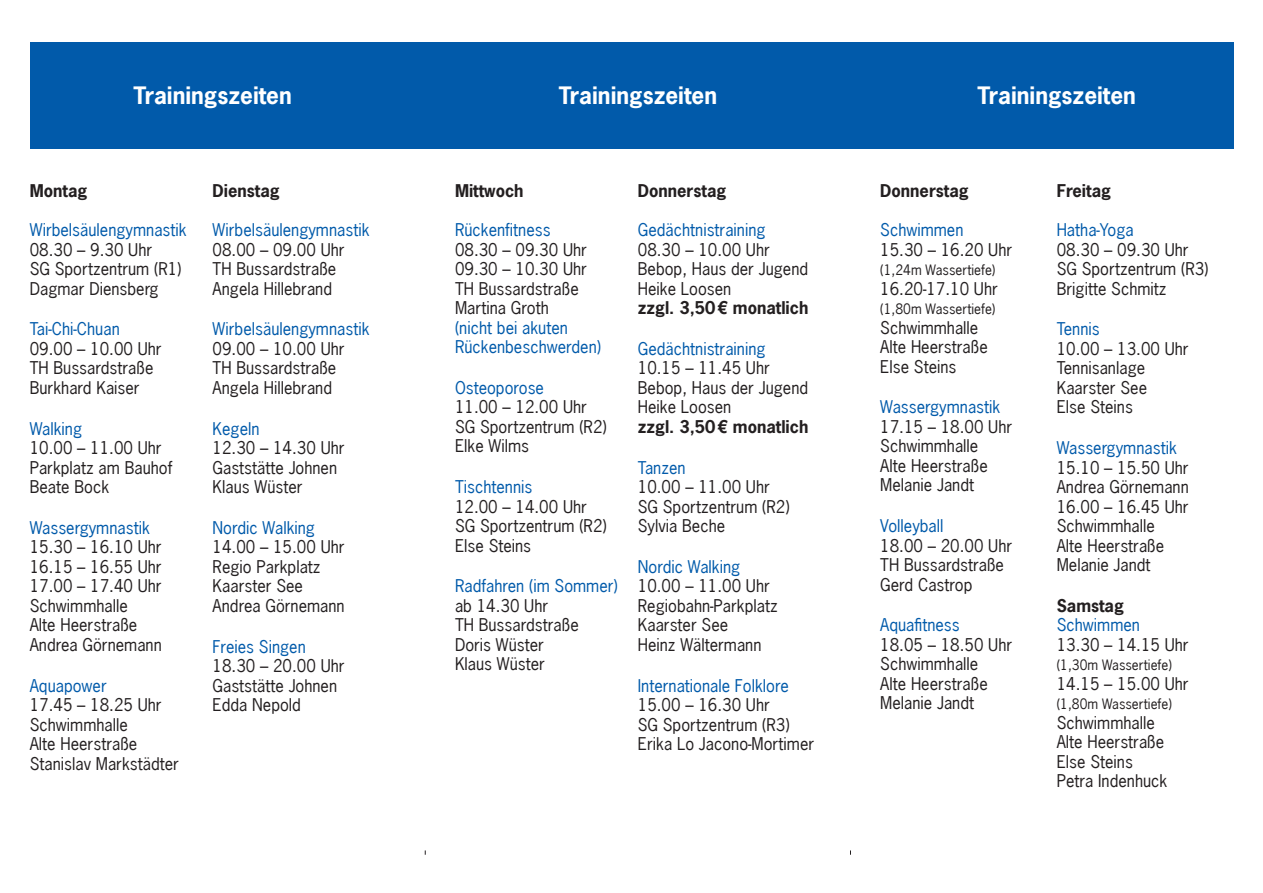
<style>
.page{position:relative;width:1263px;height:893px;background:#fff}
.page>*{position:absolute;margin:0;border:0;box-sizing:border-box;transform-origin:0 0}
.t1{font:700 22.5px "News Gothic LT";color:#fff}
.t2{font:16.5px/19.5px "News Gothic LT";color:#231f20}
.t3{font:700 16.5px "News Gothic LT";color:#231f20}
.t4{font:16.5px "News Gothic LT";color:#015aaa}
.t5{font:13.5px "News Gothic LT";color:#231f20}
.s1{color:#015aaa}
.s2{font-weight:700}
</style>
<div class="page">
<div style="left:30px;top:43px;width:1203px;height:106px;background:#015aaa"></div>
<p class="t1" style="left:133px;top:81px;width:160px">Trainingszeiten</p>
<p class="t1" style="left:559px;top:81px;width:160px">Trainingszeiten</p>
<p class="t1" style="left:977px;top:81px;width:160px">Trainingszeiten</p>
<p class="t3" style="left:30px;top:180px;width:59px">Montag</p>
<p class="t2" style="left:30px;top:220px;width:158px"><span class="s1">Wirbelsäulengymnastik<br></span>08.30 – 9.30 Uhr<br>SG Sportzentrum (R1)<br>Dagmar Diensberg</p>
<p class="t2" style="left:30px;top:319px;width:133px"><span class="s1">Tai-Chi-Chuan<br></span>09.00 – 10.00 Uhr<br>TH Bussardstraße<br>Burkhard Kaiser</p>
<p class="t2" style="left:30px;top:418px;width:144px"><span class="s1">Walking<br></span>10.00 – 11.00 Uhr<br>Parkplatz am Bauhof<br>Beate Bock</p>
<p class="t2" style="left:30px;top:518px;width:134px"><span class="s1">Wassergymnastik<br></span>15.30 – 16.10 Uhr<br>16.15 – 16.55 Uhr<br>17.00 – 17.40 Uhr<br>Schwimmhalle<br>Alte Heerstraße<br>Andrea Görnemann</p>
<p class="t2" style="left:30px;top:675px;width:151px"><span class="s1">Aquapower<br></span>17.45 – 18.25 Uhr<br>Schwimmhalle<br>Alte Heerstraße<br>Stanislav Markstädter</p>
<p class="t3" style="left:213px;top:180px;width:69px">Dienstag</p>
<p class="t2" style="left:213px;top:220px;width:158px"><span class="s1">Wirbelsäulengymnastik<br></span>08.00 – 09.00 Uhr<br>TH Bussardstraße<br>Angela Hillebrand</p>
<p class="t2" style="left:213px;top:319px;width:158px"><span class="s1">Wirbelsäulengymnastik<br></span>09.00 – 10.00 Uhr<br>TH Bussardstraße<br>Angela Hillebrand</p>
<p class="t2" style="left:213px;top:418px;width:133px"><span class="s1">Kegeln<br></span>12.30 – 14.30 Uhr<br>Gaststätte Johnen<br>Klaus Wüster</p>
<p class="t2" style="left:213px;top:518px;width:134px"><span class="s1">Nordic Walking<br></span>14.00 – 15.00 Uhr<br>Regio Parkplatz<br>Kaarster See<br>Andrea Görnemann</p>
<p class="t2" style="left:213px;top:636px;width:133px"><span class="s1">Freies Singen<br></span>18.30 – 20.00 Uhr<br>Gaststätte Johnen<br>Edda Nepold</p>
<p class="t3" style="left:455px;top:180px;width:70px">Mittwoch</p>
<p class="t2" style="left:455px;top:220px;width:148px"><span class="s1">Rückenfitness<br></span>08.30 – 09.30 Uhr<br>09.30 – 10.30 Uhr<br>TH Bussardstraße<br>Martina Groth<br><span class="s1">(nicht bei akuten<br>Rückenbeschwerden)</span></p>
<p class="t2" style="left:455px;top:378px;width:153px"><span class="s1">Osteoporose<br></span>11.00 – 12.00 Uhr<br>SG Sportzentrum (R2)<br>Elke Wilms</p>
<p class="t2" style="left:455px;top:477px;width:153px"><span class="s1">Tischtennis<br></span>12.00 – 14.00 Uhr<br>SG Sportzentrum (R2)<br>Else Steins</p>
<p class="t2" style="left:455px;top:576px;width:164px"><span class="s1">Radfahren (im Sommer) </span>ab 14.30 Uhr<br>TH Bussardstraße<br>Doris Wüster<br>Klaus Wüster</p>
<p class="t3" style="left:638px;top:180px;width:90px">Donnerstag</p>
<p class="t2" style="left:638px;top:220px;width:172px"><span class="s1">Gedächtnistraining<br></span>08.30 – 10.00 Uhr<br>Bebop, Haus der Jugend<br>Heike Loosen<br><span class="s2">zzgl. 3,50€ monatlich</span></p>
<p class="t2" style="left:638px;top:339px;width:172px"><span class="s1">Gedächtnistraining<br></span>10.15 – 11.45 Uhr<br>Bebop, Haus der Jugend<br>Heike Loosen<br><span class="s2">zzgl. 3,50€ monatlich</span></p>
<p class="t2" style="left:638px;top:457px;width:153px"><span class="s1">Tanzen<br></span>10.00 – 11.00 Uhr<br>SG Sportzentrum (R2)<br>Sylvia Beche</p>
<p class="t2" style="left:638px;top:557px;width:141px"><span class="s1">Nordic Walking<br></span>10.00 – 11.00 Uhr<br>Regiobahn-Parkplatz<br>Kaarster See<br>Heinz Wältermann</p>
<p class="t2" style="left:638px;top:675px;width:178px"><span class="s1">Internationale Folklore<br></span>15.00 – 16.30 Uhr<br>SG Sportzentrum (R3)<br>Erika Lo Jacono-Mortimer</p>
<p class="t3" style="left:880px;top:180px;width:90px">Donnerstag</p>
<p class="t2" style="left:880px;top:220px;width:133px"><span class="s1">Schwimmen<br></span>15.30 – 16.20 Uhr</p>
<p class="t5" style="left:880px;top:261px;width:117px">(1,24m Wassertiefe)</p>
<p class="t2" style="left:880px;top:278px;width:119px">16.20-17.10 Uhr</p>
<p class="t5" style="left:880px;top:300px;width:117px">(1,80m Wassertiefe)</p>
<p class="t2" style="left:880px;top:317px;width:109px">Schwimmhalle<br>Alte Heerstraße<br>Else Steins</p>
<p class="t2" style="left:880px;top:397px;width:133px"><span class="s1">Wassergymnastik<br></span>17.15 – 18.00 Uhr<br>Schwimmhalle<br>Alte Heerstraße<br>Melanie Jandt</p>
<p class="t2" style="left:880px;top:516px;width:133px"><span class="s1">Volleyball<br></span>18.00 – 20.00 Uhr<br>TH Bussardstraße<br>Gerd Castrop</p>
<p class="t2" style="left:880px;top:615px;width:133px"><span class="s1">Aquafitness<br></span>18.05 – 18.50 Uhr<br>Schwimmhalle<br>Alte Heerstraße<br>Melanie Jandt</p>
<p class="t3" style="left:1057px;top:180px;width:56px">Freitag</p>
<p class="t2" style="left:1057px;top:220px;width:153px"><span class="s1">Hatha-Yoga<br></span>08.30 – 09.30 Uhr<br>SG Sportzentrum (R3)<br>Brigitte Schmitz</p>
<p class="t2" style="left:1057px;top:319px;width:133px"><span class="s1">Tennis<br></span>10.00 – 13.00 Uhr<br>Tennisanlage<br>Kaarster See<br>Else Steins</p>
<p class="t2" style="left:1057px;top:438px;width:134px"><span class="s1">Wassergymnastik<br></span>15.10 – 15.50 Uhr<br>Andrea Görnemann<br>16.00 – 16.45 Uhr<br>Schwimmhalle<br>Alte Heerstraße<br>Melanie Jandt</p>
<p class="t3" style="left:1057px;top:595px;width:69px">Samstag</p>
<p class="t4" style="left:1057px;top:614px;width:85px">Schwimmen</p>
<p class="t2" style="left:1057px;top:635px;width:133px">13.30 – 14.15 Uhr</p>
<p class="t5" style="left:1057px;top:657px;width:117px">(1,30m Wassertiefe)</p>
<p class="t2" style="left:1057px;top:674px;width:133px">14.15 – 15.00 Uhr</p>
<p class="t5" style="left:1057px;top:696px;width:117px">(1,80m Wassertiefe)</p>
<p class="t2" style="left:1057px;top:713px;width:100px">Schwimmhalle</p>
<p class="t2" style="left:1057px;top:732px;width:109px">Alte Heerstraße<br>Else Steins</p>
<p class="t2" style="left:1057px;top:771px;width:112px">Petra Indenhuck</p>
</div>
